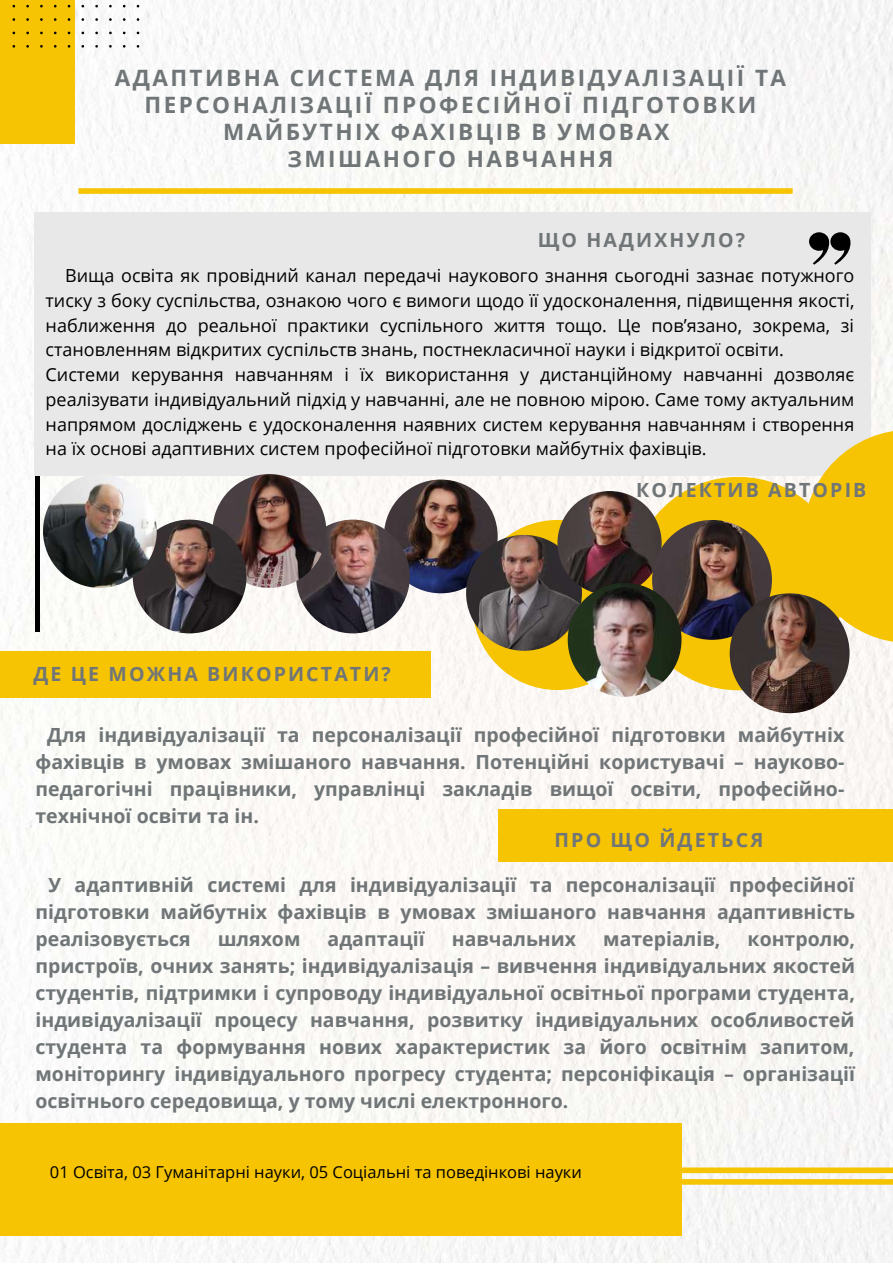
<style>
.page{position:relative;width:893px;height:1264px;background:#fff}
.page>*{position:absolute;margin:0;border:0;box-sizing:border-box;transform-origin:0 0}
.t1{font:700 22.5px/27px "Open Sans";letter-spacing:.11em;color:#707577;text-align:center}
.t2{font:700 19.5px/27px "Open Sans";color:#707577;text-align:justify}
.t3{font:700 19.5px "Open Sans";letter-spacing:.11em;color:#707577}
.t4{font:18px/24.8px "Open Sans";color:#000}
.t5{font:16.5px "Open Sans";color:#000}
</style>
<div class="page">
<img style="left:0;top:0;width:892px;height:1262px">
<div style="left:78px;top:188px;width:714px;height:6px;background:#f6c403"></div>
<div style="left:35px;top:431px;width:5px;height:200px;background:#000"></div>
<div style="left:0;top:0;width:74px;height:144px;background:#f6c403"></div>
<svg style="left:13px;top:0;width:126px;height:48px"></svg>
<div style="left:497px;top:809px;width:395px;height:52px;background:#f6c403"></div>
<div style="left:0;top:651px;width:430px;height:46px;background:#f6c403"></div>
<div style="left:0;top:1122px;width:681px;height:113px;background:#f6c403"></div>
<div style="left:365px;top:1167px;width:527px;height:6px;background:#f6c403"></div>
<div style="left:376px;top:1179px;width:516px;height:5px;background:#f6c403"></div>
<div style="left:631px;top:477px;width:213px;height:213px;background:#f6c403;border-radius:50%"></div>
<div style="left:472px;top:520px;width:170px;height:170px;background:#f6c403;border-radius:50%"></div>
<div style="left:34px;top:212px;width:836px;height:264px;background:#e8e8e8"></div>
<svg style="left:803px;top:430px;width:89px;height:213px;fill:#f6c403"></svg>
<svg style="left:809px;top:232px;width:42px;height:33px"></svg>
<img style="left:384px;top:479px;width:113px;height:114px;border-radius:50%">
<img style="left:466px;top:535px;width:116px;height:115px;border-radius:50%">
<img style="left:557px;top:491px;width:104px;height:104px;border-radius:50%">
<img style="left:652px;top:520px;width:119px;height:120px;border-radius:50%">
<img style="left:567px;top:583px;width:114px;height:113px;border-radius:50%">
<img style="left:296px;top:519px;width:114px;height:114px;border-radius:50%">
<img style="left:212px;top:474px;width:114px;height:114px;border-radius:50%">
<img style="left:133px;top:519px;width:113px;height:114px;border-radius:50%">
<img style="left:43px;top:474px;width:114px;height:114px;border-radius:50%">
<img style="left:729px;top:593px;width:120px;height:120px;border-radius:50%">
<p class="t1" style="left:115px;top:64px;width:673px">АДАПТИВНА СИСТЕМА ДЛЯ ІНДИВІДУАЛІЗАЦІЇ ТА ПЕРСОНАЛІЗАЦІЇ ПРОФЕСІЙНОЇ ПІДГОТОВКИ МАЙБУТНІХ ФАХІВЦІВ В УМОВАХ<br>ЗМІШАНОГО НАВЧАННЯ</p>
<p class="t3" style="left:537px;top:226px;width:209px">ЩО НАДИХНУЛО?</p>
<p class="t4" style="left:46px;top:263px;width:810px;text-indent:20px">Вища освіта як провідний канал передачі наукового знання сьогодні зазнає потужного тиску з боку суспільства, ознакою чого є вимоги щодо її удосконалення, підвищення якості, наближення до реальної практики суспільного життя тощо. Це пов’язано, зокрема, зі становленням відкритих суспільств знань, постнекласичної науки і відкритої освіти.<br>Системи керування навчанням і їх використання у дистанційному навчанні дозволяє реалізувати індивідуальний підхід у навчанні, але не повною мірою. Саме тому актуальним напрямом досліджень є удосконалення наявних систем керування навчанням і створення на їх основі адаптивних систем професійної підготовки майбутніх фахівців.</p>
<p class="t3" style="left:34px;top:660px;width:359px">ДЕ ЦЕ МОЖНА ВИКОРИСТАТИ?</p>
<p class="t3" style="left:636px;top:476px;width:232px">КОЛЕКТИВ АВТОРІВ</p>
<p class="t2" style="left:35px;top:721px;width:810px;text-indent:12px">Для індивідуалізації та персоналізації професійної підготовки майбутніх фахівців в умовах змішаного навчання. Потенційні користувачі – науково&shy;педагогічні працівники, управлінці закладів вищої освіти, професійно&shy;технічної освіти та ін.</p>
<p class="t3" style="left:554px;top:826px;width:210px">ПРО ЩО ЙДЕТЬСЯ</p>
<p class="t2" style="left:35px;top:871px;width:821px;text-indent:13px">У адаптивній системі для індивідуалізації та персоналізації професійної підготовки майбутніх фахівців в умовах змішаного навчання адаптивність реалізовується</p>
<p class="t2" style="left:218px;top:925px;width:84px">шляхом</p>
<p class="t2" style="left:327px;top:925px;width:98px">адаптації</p>
<p class="t2" style="left:451px;top:925px;width:126px">навчальних</p>
<p class="t2" style="left:603px;top:925px;width:119px">матеріалів,</p>
<p class="t2" style="left:35px;top:925px;width:821px;text-indent:712px">контролю, пристроїв, очних занять; індивідуалізація – вивчення індивідуальних якостей студентів, підтримки і супроводу індивідуальної освітньої програми студента, індивідуалізації процесу навчання, розвитку індивідуальних особливостей студента та формування нових характеристик за його освітнім запитом, моніторингу індивідуального прогресу студента; персоніфікація – організації освітнього середовища, у тому числі електронного.</p>
<p class="t5" style="left:50px;top:1160px;width:533px">01 Освіта, 03 Гуманітарні науки, 05 Соціальні та поведінкові науки</p>
</div>
